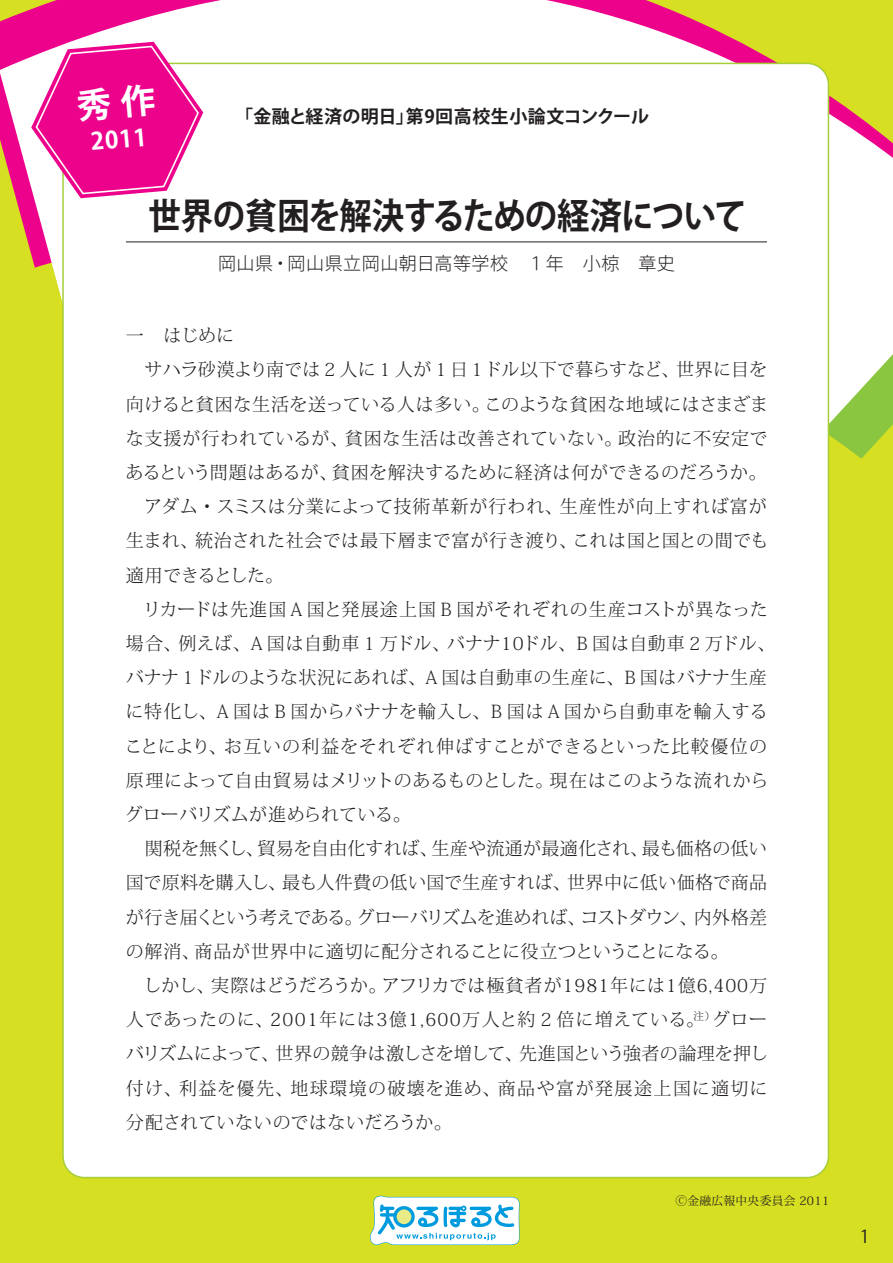
<style>
.page{position:relative;width:893px;height:1263px;background:#d6df21}
.page>*{position:absolute;margin:0;border:0;box-sizing:border-box;transform-origin:0 0}
.t1{font:700 36px "Koz Go Pro";letter-spacing:-.02em;color:#231f20;scale:.9 1}
.t2{font:700 23.55px "Koz Go Pro";color:#fff}
.t3{font:300 18px/34.2px "Koz Min Pro";letter-spacing:.025em;color:#231f20;text-align:justify}
.t4{font:300 18px "Koz Go Pro";letter-spacing:.03em;color:#231f20}
.t5{font:700 18px "Koz Go Pro";letter-spacing:.025em;color:#231f20}
.t6{font:17.85px "Koz Go Pro";color:#231f20}
.t7{font:11.7px "Koz Min Pro";letter-spacing:.03em;color:#231f20}
</style>
<div class="page">
<svg style="left:0;top:0;width:893px;height:424px;fill:#fff"></svg>
<div style="left:63px;top:63px;width:765px;height:1114px;background:#fff;border-radius:21px"></div>
<svg style="left:370px;top:1195px;width:150px;height:50px;background:#bfe4e5"></svg>
<hr style="left:126px;top:242px;width:641px;height:1px;background:#231f20">
<svg style="left:31px;top:42px;width:172px;height:156px;background:#f14cad"></svg>
<p class="t2" style="left:90px;top:127px;width:58px;rotate:-5deg">2011</p>
<p class="t5" style="left:235px;top:105px;width:415px">「金融と経済の明日」第9回高校生小論文コンクール</p>
<p class="t1" style="left:148px;top:193px;width:666px">世界の貧困を解決するための経済について</p>
<p class="t4" style="left:218px;top:252px;width:458px">岡山県・岡山県立岡山朝日高等学校　１年　小椋　章史</p>
<p class="t3" style="left:126px;top:318px;width:110px">一　はじめに</p>
<p class="t3" style="left:125px;top:352px;width:644px">　サハラ砂漠より南では２人に１人が１日１ドル以下で暮らすなど、世界に目を向けると貧困な生活を送っている人は多い。このような貧困な地域にはさまざまな支援が行われているが、貧困な生活は改善されていない。政治的に不安定であるという問題はあるが、貧困を解決するために経済は何ができるのだろうか。</p>
<p class="t3" style="left:126px;top:489px;width:644px">　アダム・スミスは分業によって技術革新が行われ、生産性が向上すれば富が生まれ、統治された社会では最下層まで富が行き渡り、これは国と国との間でも適用できるとした。</p>
<p class="t3" style="left:124px;top:591px;width:653px;text-align:left">　リカードは先進国Ａ国と発展途上国Ｂ国がそれぞれの生産コストが異なった場合、例えば、Ａ国は自動車１万ドル、バナナ10ドル、Ｂ国は自動車２万ドル、バナナ１ドルのような状況にあれば、Ａ国は自動車の生産に、Ｂ国はバナナ生産に特化し、Ａ国はＢ国からバナナを輸入し、Ｂ国はＡ国から自動車を輸入することにより、お互いの利益をそれぞれ伸ばすことができるといった比較優位の原理によって自由貿易はメリットのあるものとした。現在はこのような流れからグローバリズムが進められている。</p>
<p class="t3" style="left:126px;top:831px;width:643px">　関税を無くし、貿易を自由化すれば、生産や流通が最適化され、最も価格の低い国で原料を購入し、最も人件費の低い国で生産すれば、世界中に低い価格で商品が行き届くという考えである。グローバリズムを進めれば、コストダウン、内外格差の解消、商品が世界中に適切に配分されることに役立つということになる。</p>
<p class="t3" style="left:126px;top:968px;width:644px">　しかし、実際はどうだろうか。アフリカでは極貧者が1981年には1億6,400万人であったのに、2001年には3億1,600万人と約２倍に増えている。<sup>注）</sup>グローバリズムによって、世界の競争は激しさを増して、先進国という強者の論理を押し付け、利益を優先、地球環境の破壊を進め、商品や富が発展途上国に適切に分配されていないのではないだろうか。</p>
<p class="t7" style="left:675px;top:1193px;width:155px">Ⓒ金融広報中央委員会 2011</p>
<p class="t6" style="left:860px;top:1224px;width:11px">1</p>
</div>
